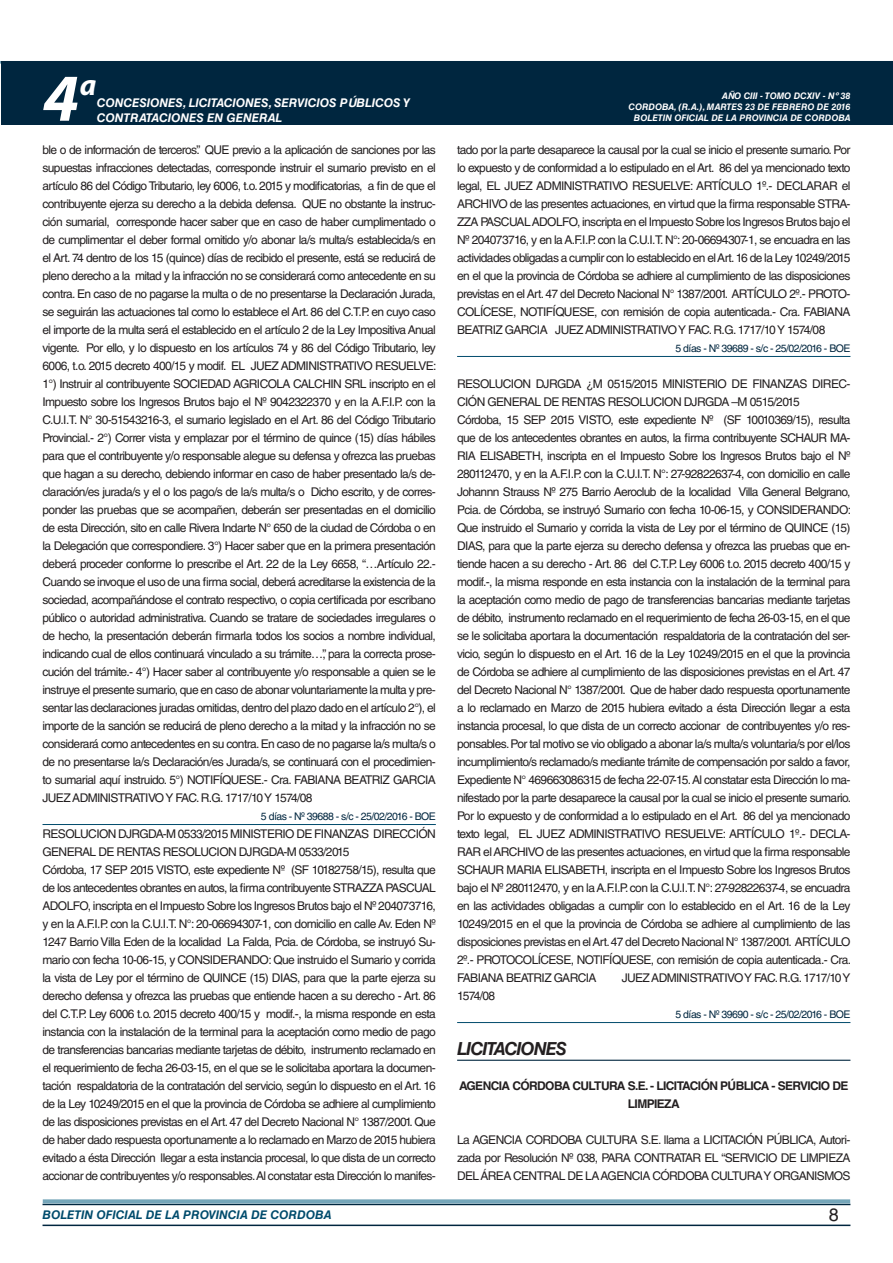
<style>
.page{position:relative;width:893px;height:1263px;background:#fff}
.page>*{position:absolute;margin:0;border:0;box-sizing:border-box;transform-origin:0 0}
.t1{font:italic 700 67.5px "Myriad Pro";color:#fff}
.t2{font:italic 700 30px "Myriad Pro";color:#fff}
.NOMBRE_DE_MINISTERIO{font:italic 700 18px "Helvetica LT Std";letter-spacing:-.05em;color:#231f20}
.t3{font:18px "Helvetica LT Std";color:#231f20}
.TEXTO_BASE{font:12px/18px "Helvetica LT Std";letter-spacing:-.05em;color:#231f20;text-align:justify}
.t4{font:italic 700 12px/14.4px "Helvetica LT Std";color:#fff}
.RESUELVE{font:700 12px/18px "Helvetica LT Std";letter-spacing:-.05em;color:#231f20;text-align:center}
.t5{font:italic 700 12px "Helvetica LT Std";color:#004b6c}
.FECHA_DE_VENCIMIENTO{font:10.5px "Helvetica LT Std";letter-spacing:-.05em;color:#00263f}
.t6{font:italic 700 9px/10.8px "Helvetica LT Std";color:#fff;text-align:right}
</style>
<div class="page">
<hr style="left:43px;top:1224px;width:807px;height:2px;background:#00263f">
<div style="left:42px;top:1198px;width:809px;height:8px;background:#fff;opacity:.75"></div>
<div style="left:1px;top:61px;width:892px;height:64px;background:#00263f"></div>
<hr style="left:43px;top:824px;width:393px;height:1px;background:#004b6c">
<hr style="left:457px;top:356px;width:393px;height:1px;background:#004b6c">
<hr style="left:457px;top:1022px;width:393px;height:1px;background:#004b6c">
<hr style="left:457px;top:1060px;width:393px;height:1px;background:#00263f">
<h1 class="t1" style="left:43px;top:54px;width:38px">4</h1>
<h2 class="t2" style="left:80px;top:66px;width:18px">a</h2>
<p class="t4" style="left:97px;top:96px;width:315px">CONCESIONES, LICITACIONES, SERVICIOS PÚBLICOS Y<br>CONTRATACIONES EN GENERAL</p>
<p class="TEXTO_BASE" style="left:43px;top:141px;width:395px">ble o de información de terceros”. QUE previo a la aplicación de sanciones por las supuestas infracciones detectadas, corresponde instruir el sumario previsto en el artículo 86 del Código Tributario, ley 6006, t.o. 2015 y modificatorias, a fin de que el contribuyente ejerza su derecho a la debida defensa. QUE no obstante la instruc&shy;ción sumarial, corresponde hacer saber que en caso de haber cumplimentado o de cumplimentar el deber formal omitido y/o abonar la/s multa/s establecida/s en el Art. 74 dentro de los 15 (quince) días de recibido el presente, está se reducirá de pleno derecho a la mitad y la infracción no se considerará como antecedente en su contra. En caso de no pagarse la multa o de no presentarse la Declaración Jurada, se seguirán las actuaciones tal como lo establece el Art. 86 del C.T.P. en cuyo caso el importe de la multa será el establecido en el artículo 2 de la Ley Impositiva Anual vigente. Por ello, y lo dispuesto en los artículos 74 y 86 del Código Tributario, ley 6006, t.o. 2015 decreto 400/15 y modif. EL JUEZ ADMINISTRATIVO RESUELVE:<br>1°) Instruir al contribuyente SOCIEDAD AGRICOLA CALCHIN SRL inscripto en el Impuesto sobre los Ingresos Brutos bajo el Nº 9042322370 y en la A.F.I.P. con la C.U.I.T. N° 30-51543216-3, el sumario legislado en el Art. 86 del Código Tributario Provincial.- 2°) Correr vista y emplazar por el término de quince (15) días hábiles para que el contribuyente y/o responsable alegue su defensa y ofrezca las pruebas que hagan a su derecho, debiendo informar en caso de haber presentado la/s de&shy;claración/es jurada/s y el o los pago/s de la/s multa/s o Dicho escrito, y de corres&shy;ponder las pruebas que se acompañen, deberán ser presentadas en el domicilio de esta Dirección, sito en calle Rivera Indarte N° 650 de la ciudad de Córdoba o en la Delegación que correspondiere. 3°) Hacer saber que en la primera presentación deberá proceder conforme lo prescribe el Art. 22 de la Ley 6658, “…Artículo 22.- Cuando se invoque el uso de una firma social, deberá acreditarse la existencia de la sociedad, acompañándose el contrato respectivo, o copia certificada por escribano público o autoridad administrativa. Cuando se tratare de sociedades irregulares o de hecho, la presentación deberán firmarla todos los socios a nombre individual, indicando cual de ellos continuará vinculado a su trámite…”, para la correcta prose&shy;cución del trámite.- 4°) Hacer saber al contribuyente y/o responsable a quien se le instruye el presente sumario, que en caso de abonar voluntariamente la multa y pre&shy;sentar las declaraciones juradas omitidas, dentro del plazo dado en el artículo 2°), el importe de la sanción se reducirá de pleno derecho a la mitad y la infracción no se considerará como antecedentes en su contra. En caso de no pagarse la/s multa/s o de no presentarse la/s Declaración/es Jurada/s, se continuará con el procedimien&shy;to sumarial aquí instruido. 5°) NOTIFÍQUESE.- Cra. FABIANA BEATRIZ GARCIA JUEZ ADMINISTRATIVO Y FAC. R.G. 1717/10 Y 1574/08</p>
<p class="FECHA_DE_VENCIMIENTO" style="left:261px;top:810px;width:176px">5 días - Nº 39688 - s/c - 25/02/2016 - BOE</p>
<p class="TEXTO_BASE" style="left:43px;top:825px;width:395px">RESOLUCION DJRGDA-M 0533/2015 MINISTERIO DE FINANZAS DIRECCIÓN<br>GENERAL DE RENTAS RESOLUCION DJRGDA-M 0533/2015</p>
<p class="TEXTO_BASE" style="left:43px;top:861px;width:395px">Córdoba, 17 SEP 2015 VISTO, este expediente Nº (SF 10182758/15), resulta que de los antecedentes obrantes en autos, la firma contribuyente STRAZZA PASCUAL ADOLFO, inscripta en el Impuesto Sobre los Ingresos Brutos bajo el Nº 204073716, y en la A.F.I.P. con la C.U.I.T. N°: 20-06694307-1, con domicilio en calle Av. Eden Nº 1247 Barrio Villa Eden de la localidad La Falda, Pcia. de Córdoba, se instruyó Su&shy;mario con fecha 10-06-15, y CONSIDERANDO: Que instruido el Sumario y corrida la vista de Ley por el término de QUINCE (15) DIAS, para que la parte ejerza su derecho defensa y ofrezca las pruebas que entiende hacen a su derecho - Art. 86 del C.T.P. Ley 6006 t.o. 2015 decreto 400/15 y modif.-, la misma responde en esta instancia con la instalación de la terminal para la aceptación como medio de pago de transferencias bancarias mediante tarjetas de débito, instrumento reclamado en el requerimiento de fecha 26-03-15, en el que se le solicitaba aportara la documen&shy;tación respaldatoria de la contratación del servicio, según lo dispuesto en el Art. 16 de la Ley 10249/2015 en el que la provincia de Córdoba se adhiere al cumplimiento de las disposiciones previstas en el Art. 47 del Decreto Nacional N° 1387/2001. Que de haber dado respuesta oportunamente a lo reclamado en Marzo de 2015 hubiera evitado a ésta Dirección llegar a esta instancia procesal, lo que dista de un correcto accionar de contribuyentes y/o responsables.Al constatar esta Dirección lo manifes-</p>
<p class="t6" style="left:629px;top:91px;width:223px">AÑO CIII - TOMO DCXIV - Nº 38<br>CORDOBA, (R.A.), MARTES 23 DE FEBRERO DE 2016</p>
<p class="t6" style="left:634px;top:112px;width:218px">BOLETIN OFICIAL DE LA PROVINCIA DE CORDOBA</p>
<p class="TEXTO_BASE" style="left:457px;top:141px;width:395px">tado por la parte desaparece la causal por la cual se inicio el presente sumario. Por lo expuesto y de conformidad a lo estipulado en el Art. 86 del ya mencionado texto legal, EL JUEZ ADMINISTRATIVO RESUELVE: ARTÍCULO 1º.- DECLARAR el ARCHIVO de las presentes actuaciones, en virtud que la firma responsable STRA-ZZA PASCUAL ADOLFO, inscripta en el Impuesto Sobre los Ingresos Brutos bajo el Nº 204073716, y en la A.F.I.P. con la C.U.I.T. N°: 20-06694307-1, se encuadra en las actividades obligadas a cumplir con lo establecido en el Art. 16 de la Ley 10249/2015 en el que la provincia de Córdoba se adhiere al cumplimiento de las disposiciones previstas en el Art. 47 del Decreto Nacional N° 1387/2001. ARTÍCULO 2º.- PROTO-COLÍCESE, NOTIFÍQUESE, con remisión de copia autenticada.- Cra. FABIANA BEATRIZ GARCIA JUEZ ADMINISTRATIVO Y FAC. R.G. 1717/10 Y 1574/08</p>
<p class="FECHA_DE_VENCIMIENTO" style="left:676px;top:342px;width:176px">5 días - Nº 39689 - s/c - 25/02/2016 - BOE</p>
<p class="TEXTO_BASE" style="left:457px;top:375px;width:395px">RESOLUCION DJRGDA ¿M 0515/2015 MINISTERIO DE FINANZAS DIREC-<br>CIÓN GENERAL DE RENTAS RESOLUCION DJRGDA –M 0515/2015</p>
<p class="TEXTO_BASE" style="left:457px;top:411px;width:396px">Córdoba, 15 SEP 2015 VISTO, este expediente Nº (SF 10010369/15), resulta que de los antecedentes obrantes en autos, la firma contribuyente SCHAUR MA-RIA ELISABETH, inscripta en el Impuesto Sobre los Ingresos Brutos bajo el Nº 280112470, y en la A.F.I.P. con la C.U.I.T. N°: 27-92822637-4, con domicilio en calle Johannn Strauss Nº 275 Barrio Aeroclub de la localidad Villa General Belgrano, Pcia. de Córdoba, se instruyó Sumario con fecha 10-06-15, y CONSIDERANDO:<br>Que instruido el Sumario y corrida la vista de Ley por el término de QUINCE (15)<br>DIAS, para que la parte ejerza su derecho defensa y ofrezca las pruebas que en&shy;tiende hacen a su derecho - Art. 86 del C.T.P. Ley 6006 t.o. 2015 decreto 400/15 y modif.-, la misma responde en esta instancia con la instalación de la terminal para la aceptación como medio de pago de transferencias bancarias mediante tarjetas de débito, instrumento reclamado en el requerimiento de fecha 26-03-15, en el que se le solicitaba aportara la documentación respaldatoria de la contratación del ser&shy;vicio, según lo dispuesto en el Art. 16 de la Ley 10249/2015 en el que la provincia de Córdoba se adhiere al cumplimiento de las disposiciones previstas en el Art. 47 del Decreto Nacional N° 1387/2001. Que de haber dado respuesta oportunamente a lo reclamado en Marzo de 2015 hubiera evitado a ésta Dirección llegar a esta instancia procesal, lo que dista de un correcto accionar de contribuyentes y/o res&shy;ponsables. Por tal motivo se vio obligado a abonar la/s multa/s voluntaria/s por el/los incumplimiento/s reclamado/s mediante trámite de compensación por saldo a favor, Expediente N° 469663086315 de fecha 22-07-15.Al constatar esta Dirección lo ma&shy;nifestado por la parte desaparece la causal por la cual se inicio el presente sumario.<br>Por lo expuesto y de conformidad a lo estipulado en el Art. 86 del ya mencionado texto legal, EL JUEZ ADMINISTRATIVO RESUELVE: ARTÍCULO 1º.- DECLA-RAR el ARCHIVO de las presentes actuaciones, en virtud que la firma responsable SCHAUR MARIA ELISABETH, inscripta en el Impuesto Sobre los Ingresos Brutos bajo el Nº 280112470, y en la A.F.I.P. con la C.U.I.T. N°: 27-92822637-4, se encuadra en las actividades obligadas a cumplir con lo establecido en el Art. 16 de la Ley 10249/2015 en el que la provincia de Córdoba se adhiere al cumplimiento de las disposiciones previstas en el Art. 47 del Decreto Nacional N° 1387/2001. ARTÍCULO 2º.- PROTOCOLÍCESE, NOTIFÍQUESE, con remisión de copia autenticada.- Cra.<br>FABIANA BEATRIZ GARCIA</p>
<p class="TEXTO_BASE" style="left:622px;top:969px;width:230px">JUEZ ADMINISTRATIVO Y FAC. R.G. 1717/10 Y</p>
<p class="TEXTO_BASE" style="left:457px;top:987px;width:40px">1574/08</p>
<p class="FECHA_DE_VENCIMIENTO" style="left:676px;top:1008px;width:176px">5 días - Nº 39690 - s/c - 25/02/2016 - BOE</p>
<p class="NOMBRE_DE_MINISTERIO" style="left:457px;top:1038px;width:111px">LICITACIONES</p>
<p class="RESUELVE" style="left:459px;top:1076px;width:391px">AGENCIA CÓRDOBA CULTURA S.E. - LICITACIÓN PÚBLICA - SERVICIO DE<br>LIMPIEZA</p>
<p class="TEXTO_BASE" style="left:457px;top:1131px;width:395px">La AGENCIA CORDOBA CULTURA S.E. llama a LICITACIÓN PÚBLICA, Autori&shy;zada por Resolución Nº 038, PARA CONTRATAR EL “SERVICIO DE LIMPIEZA DEL ÁREA CENTRAL DE LA AGENCIA CÓRDOBA CULTURA Y ORGANISMOS</p>
<p class="t5" style="left:43px;top:1208px;width:290px">BOLETIN OFICIAL DE LA PROVINCIA DE CORDOBA</p>
<h3 class="t3" style="left:829px;top:1204px;width:12px">8</h3>
</div>
